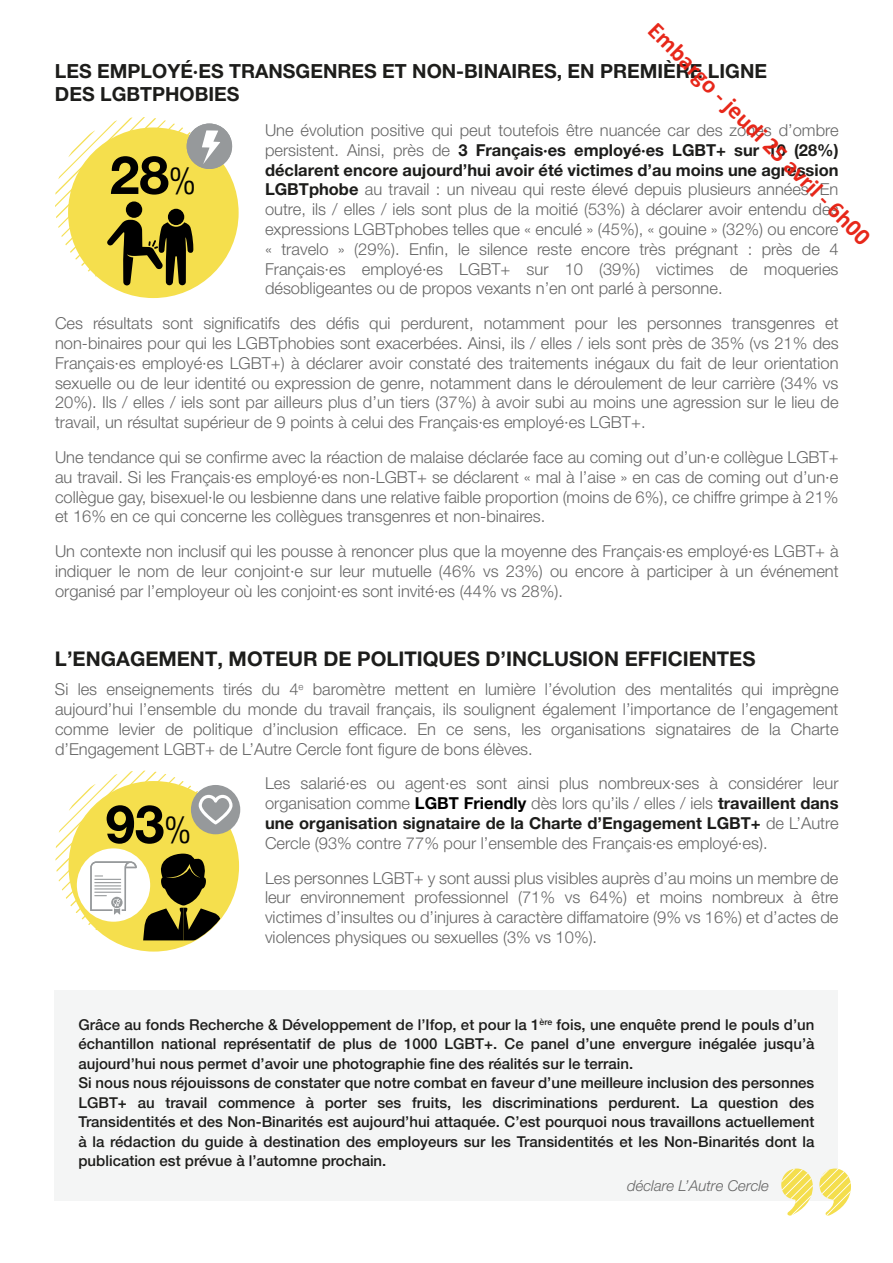
<style>
.page{position:relative;width:893px;height:1263px;background:#fff}
.page>*{position:absolute;margin:0;border:0;box-sizing:border-box;transform-origin:0 0}
.t1{font:700 53.55px "Helvetica Neue";color:#000}
.t2{font:700 24px "Calibri";color:rgb(230 30 16/.96)}
.t3{font:700 20.25px "Helvetica Neue LT Pro";color:#1d1d1b}
.t4{font:700 19.5px/23.4px "Helvetica Neue LT Pro";color:#1d1d1b}
.t5{font:300 16.5px/19.8px "Helvetica Neue LT Pro";color:#666;text-align:justify}
.t6{font:500 15px/19.5px "Helvetica Neue LT Pro";color:#1d1d1b}
.t7{font:italic 300 15px "Helvetica Neue LT Pro";color:#666}
.s1{font-weight:700;color:#1d1d1b}
.s2{font-family:"Helvetica Neue LT Pro";font-weight:300;font-stretch:condensed;font-size:37.65px}
.s3{font-weight:700;color:#000}
</style>
<div class="page">
<div style="left:55px;top:990px;width:783px;height:210px;background:#f4f5f5"></div>
<svg style="left:781px;top:1168px;width:70px;height:47px"></svg>
<div style="left:68px;top:127px;width:171px;height:171px;background:#f5df4d;border-radius:50%"></div>
<div style="left:187px;top:124px;width:45px;height:45px;background:#96999b;border-radius:50%"></div>
<svg style="left:55px;top:117px;width:172px;height:172px"></svg>
<div style="left:69px;top:781px;width:170px;height:170px;background:#f5df4d;border-radius:50%"></div>
<div style="left:191px;top:785px;width:49px;height:49px;background:#96999b;border-radius:50%"></div>
<svg style="left:55px;top:770px;width:178px;height:173px"></svg>
<h2 class="t2" style="left:659px;top:19px;width:305px;rotate:45deg">Embargo - jeudi 25 avril - 6h00</h2>
<p class="t4" style="left:55px;top:59px;width:714px">LES EMPLOYÉ·ES TRANSGENRES ET NON-BINAIRES, EN PREMIÈRE LIGNE<br>DES LGBTPHOBIES</p>
<p class="t5" style="left:265px;top:120px;width:575px">Une évolution positive qui peut toutefois être nuancée car des zones d’ombre persistent. Ainsi, près de <span class="s1">3 Français·es employé·es LGBT+ sur 10 (28%) déclarent encore aujourd’hui avoir été victimes d’au moins une agression LGBTphobe</span> au travail : un niveau qui reste élevé depuis plusieurs années. En outre, ils / elles / iels sont plus de la moitié (53%) à déclarer avoir entendu des expressions LGBTphobes telles que « enculé » (45%), « gouine » (32%) ou encore « travelo » (29%). Enfin, le silence reste encore très prégnant : près de 4<br>Français·es employé·es LGBT+ sur 10 (39%) victimes de moqueries désobligeantes ou de propos vexants n’en ont parlé à personne.</p>
<p class="t5" style="left:55px;top:313px;width:785px">Ces résultats sont significatifs des défis qui perdurent, notamment pour les personnes transgenres et non-binaires pour qui les LGBTphobies sont exacerbées. Ainsi, ils / elles / iels sont près de 35% (vs 21% des Français·es employé·es LGBT+) à déclarer avoir constaté des traitements inégaux du fait de leur orientation sexuelle ou de leur identité ou expression de genre, notamment dans le déroulement de leur carrière (34% vs 20%). Ils / elles / iels sont par ailleurs plus d’un tiers (37%) à avoir subi au moins une agression sur le lieu de travail, un résultat supérieur de 9 points à celui des Français·es employé·es LGBT+.</p>
<p class="t5" style="left:55px;top:447px;width:785px">Une tendance qui se confirme avec la réaction de malaise déclarée face au coming out d’un·e collègue LGBT+ au travail. Si les Français·es employé·es non-LGBT+ se déclarent « mal à l’aise » en cas de coming out d’un·e collègue gay, bisexuel·le ou lesbienne dans une relative faible proportion (moins de 6%), ce chiffre grimpe à 21% et 16% en ce qui concerne les collègues transgenres et non-binaires.</p>
<p class="t5" style="left:55px;top:541px;width:785px">Un contexte non inclusif qui les pousse à renoncer plus que la moyenne des Français·es employé·es LGBT+ à indiquer le nom de leur conjoint·e sur leur mutuelle (46% vs 23%) ou encore à participer à un événement organisé par l’employeur où les conjoint·es sont invité·es (44% vs 28%).</p>
<h1 class="t1" style="left:110px;top:146px;width:87px">28<span class="s2">%</span></h1>
<p class="t3" style="left:55px;top:647px;width:702px">L’ENGAGEMENT, MOTEUR DE POLITIQUES D’INCLUSION EFFICIENTES</p>
<p class="t5" style="left:55px;top:679px;width:785px">Si les enseignements tirés du 4<sup>e</sup> baromètre mettent en lumière l’évolution des mentalités qui imprègne aujourd’hui l’ensemble du monde du travail français, ils soulignent également l’importance de l’engagement comme levier de politique d’inclusion efficace. En ce sens, les organisations signataires de la Charte d’Engagement LGBT+ de L’Autre Cercle font figure de bons élèves.</p>
<p class="t5" style="left:265px;top:773px;width:575px">Les salarié·es ou agent·es sont ainsi plus nombreux·ses à considérer leur organisation comme <span class="s3">LGBT Friendly</span> dès lors qu’ils / elles / iels <span class="s1">travaillent dans une organisation signataire de la Charte d’Engagement LGBT+</span> de L’Autre Cercle (93% contre 77% pour l’ensemble des Français·es employé·es).</p>
<p class="t5" style="left:265px;top:867px;width:575px">Les personnes LGBT+ y sont aussi plus visibles auprès d’au moins un membre de leur environnement professionnel (71% vs 64%) et moins nombreux à être victimes d’insultes ou d’injures à caractère diffamatoire (9% vs 16%) et d’actes de violences physiques ou sexuelles (3% vs 10%).</p>
<h1 class="t1" style="left:106px;top:795px;width:87px">93<span class="s2">%</span></h1>
<p class="t6" style="left:78px;top:1014px;width:738px">Grâce au fonds Recherche &amp; Développement de l’Ifop, et pour la 1<sup>ère</sup> fois, une enquête prend le pouls d’un échantillon national représentatif de plus de 1000 LGBT+. Ce panel d’une envergure inégalée jusqu’à aujourd’hui nous permet d’avoir une photographie fine des réalités sur le terrain.<br>Si nous nous réjouissons de constater que notre combat en faveur d’une meilleure inclusion des personnes LGBT+ au travail commence à porter ses fruits, les discriminations perdurent. La question des Transidentités et des Non-Binarités est aujourd’hui attaquée. C’est pourquoi nous travaillons actuellement à la rédaction du guide à destination des employeurs sur les Transidentités et les Non-Binarités dont la publication est prévue à l’automne prochain.</p>
<p class="t7" style="left:627px;top:1177px;width:143px">déclare L’Autre Cercle</p>
</div>
